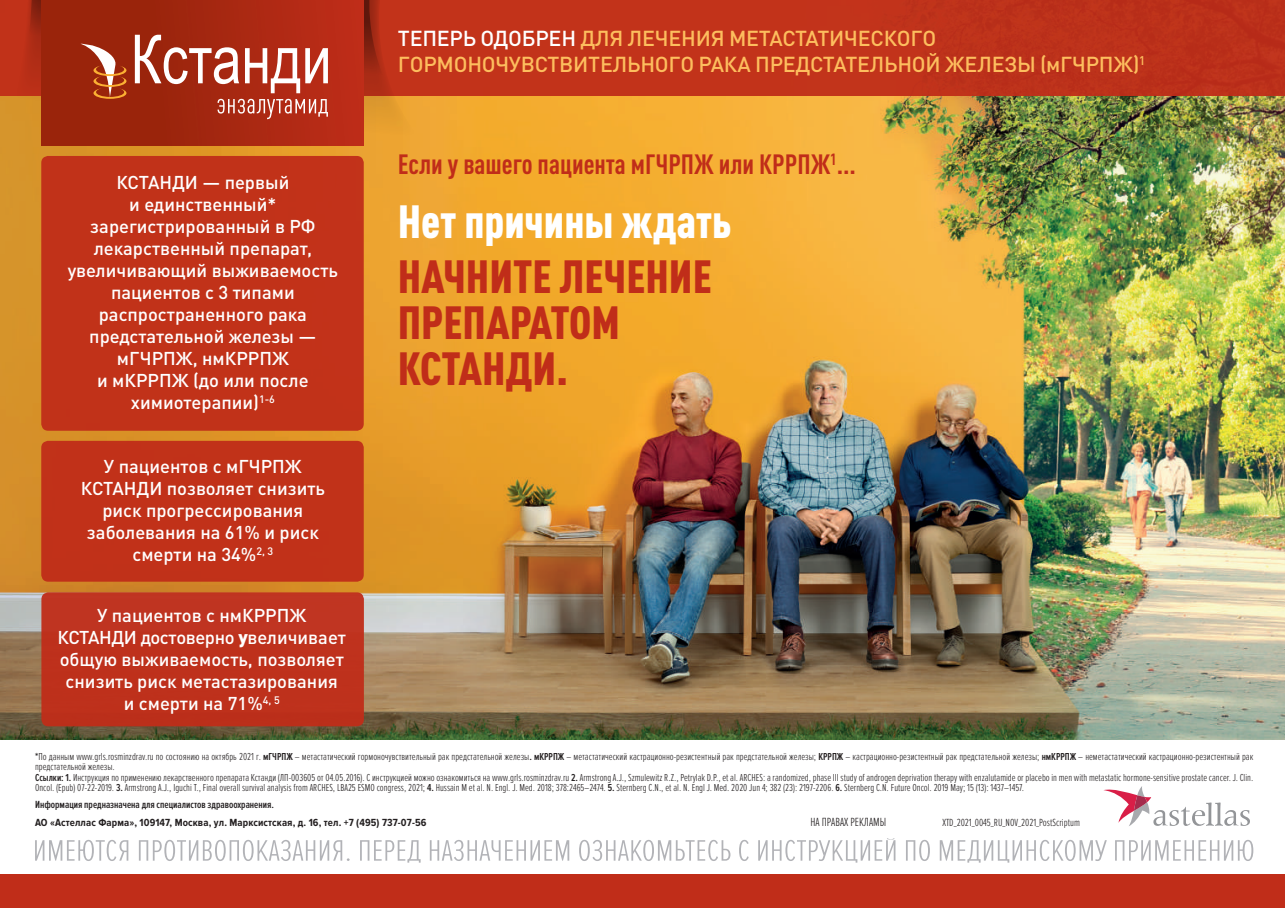
<style>
.page{position:relative;width:1285px;height:908px;background:#fff}
.page>*{position:absolute;margin:0;border:0;box-sizing:border-box;transform-origin:0 0}
.t1{font:900 condensed 45.85px/45.9px "DIN Pro";color:#c02d19}
.t2{font:900 condensed 45.85px "DIN Pro";color:#fff}
.t3{font:700 condensed 27.47px "DIN Pro";color:#c02d19}
.t4{font:500 21.35px/25.7px "DIN Pro";letter-spacing:-.01em;color:#fdbe5e}
.t5{font:500 18.38px/22.1px "DIN Pro";color:#fff;text-align:center}
.t6{font:300 12.25px "Proxima Nova Ex Cn";color:#231f20}
.t7{font:700 10.67px "Proxima Nova Cond";letter-spacing:.01em;color:#231f20}
.t8{font:600 10.67px "Proxima Nova Ex Cn";color:#231f20}
.t9{font:300 10.67px "Proxima Nova Ex Cn";color:#231f20}
.t10{font:300 10.5px/10.5px "Proxima Nova Ex Cn";color:#231f20}
.s1{font-weight:900}
.s2{color:#fff}
.s3{font-weight:600}
</style>
<div class="page">
<img style="left:0;top:95px;width:1285px;height:644px">
<div style="left:0;top:0;width:1285px;height:95px;background:#c02d19"></div>
<svg style="left:35px;top:838px;width:1218px;height:24px"></svg>
<div style="left:0;top:874px;width:1285px;height:34px;background:#c02d19"></div>
<svg style="left:1103px;top:786px;width:147px;height:40px"></svg>
<div style="left:41px;top:441px;width:323px;height:141px;background:#c02d19;border-radius:7px"></div>
<div style="left:41px;top:592px;width:323px;height:134px;background:#c02d19;border-radius:7px"></div>
<svg style="left:0;top:95px;width:426px;height:49px"></svg>
<svg style="left:0;top:0;width:420px;height:134px"></svg>
<div style="left:41px;top:0;width:323px;height:145px;background:linear-gradient(to right,#912208,#ba2c18)"></div>
<svg style="left:218px;top:99px;width:110px;height:20px;background:#c25e4e"></svg>
<svg style="left:80px;top:44px;width:46px;height:55px;background:#b45537"></svg>
<svg style="left:135px;top:35px;width:104px;height:49px;background:#be6a5a"></svg>
<svg style="left:245px;top:48px;width:83px;height:45px"></svg>
<div style="left:41px;top:156px;width:323px;height:275px;background:#c02d19;border-radius:7px"></div>
<p class="t5" style="left:68px;top:169px;width:272px">КСТАНДИ — первый<br>и единственный* зарегистрированный в РФ лекарственный препарат, увеличивающий выживаемость пациентов с 3 типами распространенного рака предстательной железы — мГЧРПЖ, нмКРРПЖ<br>и мКРРПЖ (до или после химиотерапии)<sup>1-6</sup></p>
<h3 class="t5" style="left:81px;top:453px;width:246px">У пациентов с мГЧРПЖ<br>КСТАНДИ позволяет снизить риск прогрессирования заболевания на 61% и риск смерти на 34%<sup>2,</sup> <sup>3</sup></h3>
<h3 class="t5" style="left:58px;top:602px;width:290px">У пациентов с нмКРРПЖ<br>КСТАНДИ достоверно <span class="s1">у</span>величивает общую выживаемость, позволяет снизить риск метастазирования<br>и смерти на 71%<sup>4,</sup> <sup>5</sup></h3>
<h3 class="t4" style="left:398px;top:23px;width:749px"><span class="s2">ТЕПЕРЬ ОДОБРЕН</span> ДЛЯ ЛЕЧЕНИЯ МЕТАСТАТИЧЕСКОГО<br>ГОРМОНОЧУВСТВИТЕЛЬНОГО РАКА ПРЕДСТАТЕЛЬНОЙ ЖЕЛЕЗЫ (мГЧРПЖ)<sup>1</sup></h3>
<h2 class="t3" style="left:398px;top:143px;width:460px">Если у вашего пациента мГЧРПЖ или КРРПЖ<sup>1</sup>...</h2>
<h1 class="t2" style="left:398px;top:186px;width:335px">Нет причины ждать</h1>
<h1 class="t1" style="left:398px;top:249px;width:315px">НАЧНИТЕ ЛЕЧЕНИЕ<br>ПРЕПАРАТОМ<br>КСТАНДИ.</h1>
<p class="t10" style="left:35px;top:751px;width:1220px"><span class="s3">*</span>По данным www.grls.rosminzdrav.ru по состоянию на октябрь 2021 г. <span class="s3">мГЧРПЖ</span> – метастатический гормоночувствительный рак предстательной железы<span class="s3">. мКРРПЖ</span> – метастатический кастрационно-резистентный рак предстательной железы; <span class="s3">КРРПЖ</span> – кастрационно-резистентный рак предстательной железы; <span class="s3">нмКРРПЖ</span> – неметастатический кастрационно-резистентный рак предстательной железы.<br><span class="s3">Ссылки: 1.</span> Инструкция по применению лекарственного препарата Кстанди (ЛП-003605 от 04.05.2016). С инструкцией можно ознакомиться на www.grls.rosminzdrav.ru <span class="s3">2.</span> Armstrong A.J., Szmulewitz R.Z., Petrylak D.P., et al. ARCHES: a randomized, phase III study of androgen deprivation therapy with enzalutamide or placebo in men with metastatic hormone-sensitive prostate cancer. J. Clin.<br>Oncol. (Epub) 07-22-2019. <span class="s3">3.</span> Armstrong A.J., Iguchi T., Final overall survival analysis from ARCHES, LBA25 ESMO congress, 2021; <span class="s3">4.</span> Hussain M et al. N. Engl. J. Med. 2018; 378:2465–2474. <span class="s3">5.</span> Sternberg C.N., et al. N. Engl J. Med. 2020 Jun 4; 382 (23): 2197-2206. <span class="s3">6.</span> Sternberg C.N. Future Oncol. 2019 May; 15 (13): 1437–1457.</p>
<p class="t8" style="left:35px;top:799px;width:240px">Информация предназначена для специалистов здравоохранения.</p>
<p class="t6" style="left:810px;top:815px;width:77px">НА ПРАВАХ РЕКЛАМЫ</p>
<p class="t7" style="left:35px;top:817px;width:393px">АО «Астеллас Фарма», 109147, Москва, ул. Марксистская, д. 16, тел. +7 (495) 737-07-56</p>
<p class="t9" style="left:942px;top:817px;width:139px">XTD_2021_0045_RU_NOV_2021_PostScriptum</p>
</div>
